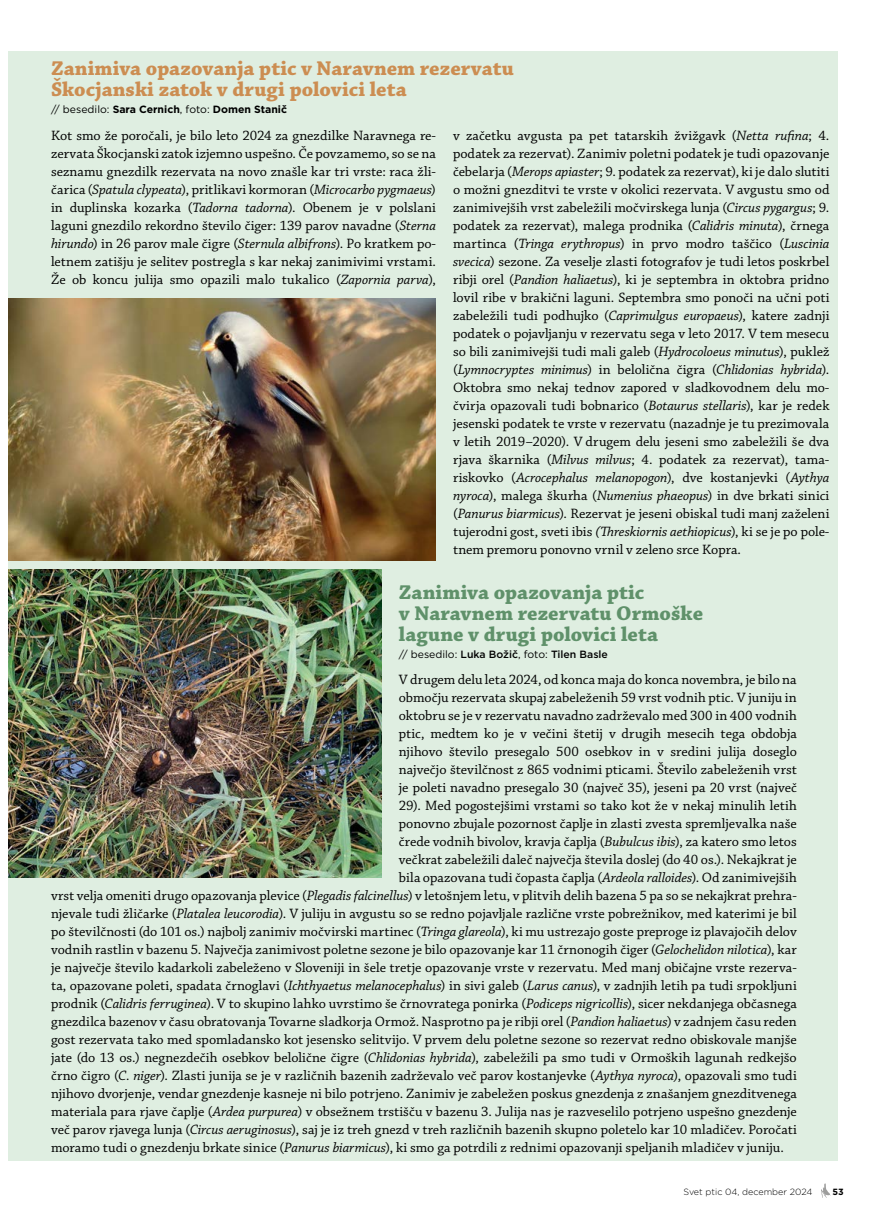
<style>
.page{position:relative;width:872px;height:1212px;background:#fff}
.page>*{position:absolute;margin:0;border:0;box-sizing:border-box;transform-origin:0 0}
.NASLOV__novice{font:700 21px/21px "Chaparral Pro";color:#cc8d51}
.NASLOV__novice-2{font:700 21px/21px "Chaparral Pro";color:#5f916a}
.BODY__novice{font:14.25px/18px "Chaparral Pro";color:#000;text-align:justify}
.avtor__novice{font:700 10.5px "Gotham";color:#000}
.avtor__novice-2{font:500 10.5px "Gotham";color:#000}
.t1{font:300 9px "Gotham";color:#000}
.t2{font:700 9px "Gotham";color:#000}
.s1{font-weight:400}
.s2{font-style:italic}
</style>
<div class="page">
<div style="left:9px;top:51px;width:829px;height:1110px;background:#dfeee1"></div>
<img style="left:9px;top:569px;width:373px;height:308px">
<img style="left:9px;top:298px;width:427px;height:262px">
<svg style="left:821px;top:1183px;width:9px;height:15px"></svg>
<p class="NASLOV__novice" style="left:51px;top:59px;width:464px">Zanimiva opazovanja ptic v Naravnem rezervatu<br>Škocjanski zatok v drugi polovici leta</p>
<p class="avtor__novice" style="left:51px;top:102px;width:237px"><span class="s1">// besedilo:</span> Sara Cernich<span class="s1">, foto:</span> Domen Stanič</p>
<p class="BODY__novice" style="left:51px;top:127px;width:386px">Kot smo že poročali, je bilo leto 2024 za gnezdilke Naravnega re&shy;zervata Škocjanski zatok izjemno uspešno. Če povzamemo, so se na seznamu gnezdilk rezervata na novo znašle kar tri vrste: raca žli&shy;čarica (<span class="s2">Spatula clypeata</span>), pritlikavi kormoran (<span class="s2">Microcarbo pygmaeus</span>) in duplinska kozarka (<span class="s2">Tadorna tadorna</span>). Obenem je v polslani laguni gnezdilo rekordno število čiger: 139 parov navadne (<span class="s2">Sterna hirundo</span>) in 26 parov male čigre (<span class="s2">Sternula albifrons</span>). Po kratkem po&shy;letnem zatišju je selitev postregla s kar nekaj zanimivimi vrstami.<br>Že ob koncu julija smo opazili malo tukalico (<span class="s2">Zapornia parva</span>),</p>
<p class="BODY__novice" style="left:453px;top:127px;width:378px">v začetku avgusta pa pet tatarskih žvižgavk (<span class="s2">Netta rufina</span>; 4. podatek za rezervat). Zanimiv poletni podatek je tudi opazovanje čebelarja (<span class="s2">Merops apiaster</span>; 9. podatek za rezervat), ki je dalo slutiti o možni gnezditvi te vrste v okolici rezervata. V avgustu smo od zanimivejših vrst zabeležili močvirskega lunja (<span class="s2">Circus pygargus</span>; 9. podatek za rezervat), malega prodnika (<span class="s2">Calidris minuta</span>), črnega martinca (<span class="s2">Tringa erythropus</span>) in prvo modro taščico (<span class="s2">Luscinia svecica</span>) sezone. Za veselje zlasti fotografov je tudi letos poskrbel ribji orel (<span class="s2">Pandion haliaetus</span>), ki je septembra in oktobra pridno lovil ribe v brakični laguni. Septembra smo ponoči na učni poti zabeležili tudi podhujko (<span class="s2">Caprimulgus europaeus</span>), katere zadnji podatek o pojavljanju v rezervatu sega v leto 2017. V tem mesecu so bili zanimivejši tudi mali galeb (<span class="s2">Hydrocoloeus minutus</span>), puklež (<span class="s2">Lymnocryptes minimus</span>) in belolična čigra (<span class="s2">Chlidonias hybrida</span>).<br>Oktobra smo nekaj tednov zapored v sladkovodnem delu mo&shy;čvirja opazovali tudi bobnarico (<span class="s2">Botaurus stellaris</span>), kar je redek jesenski podatek te vrste v rezervatu (nazadnje je tu prezimovala v letih 2019–2020). V drugem delu jeseni smo zabeležili še dva rjava škarnika (<span class="s2">Milvus milvus</span>; 4. podatek za rezervat), tama&shy;riskovko (<span class="s2">Acrocephalus melanopogon</span>), dve kostanjevki (<span class="s2">Aythya nyroca</span>), malega škurha (<span class="s2">Numenius phaeopus</span>) in dve brkati sinici (<span class="s2">Panurus biarmicus</span>). Rezervat je jeseni obiskal tudi manj zaželeni tujerodni gost, sveti ibis <span class="s2">(Threskiornis aethiopicus</span>), ki se je po pole&shy;tnem premoru ponovno vrnil v zeleno srce Kopra.</p>
<p class="NASLOV__novice-2" style="left:399px;top:583px;width:306px">Zanimiva opazovanja ptic<br>v Naravnem rezervatu Ormoške lagune v drugi polovici leta</p>
<p class="avtor__novice-2" style="left:399px;top:647px;width:211px"><span class="s1">// besedilo:</span> Luka Božič<span class="s1">, foto:</span> Tilen Basle</p>
<p class="BODY__novice" style="left:399px;top:671px;width:399px">V drugem delu leta 2024, od konca maja do konca novembra, je bilo na</p>
<p class="BODY__novice" style="left:399px;top:689px;width:399px">območju rezervata skupaj zabeleženih 59 vrst vodnih ptic. V juniju in</p>
<p class="BODY__novice" style="left:399px;top:707px;width:399px">oktobru se je v rezervatu navadno zadrževalo med 300 in 400 vodnih</p>
<p class="BODY__novice" style="left:399px;top:725px;width:399px">ptic, medtem ko je v večini štetij v drugih mesecih tega obdobja</p>
<p class="BODY__novice" style="left:399px;top:743px;width:399px">njihovo število presegalo 500 osebkov in v sredini julija doseglo</p>
<p class="BODY__novice" style="left:399px;top:761px;width:399px">največjo številčnost z 865 vodnimi pticami. Število zabeleženih vrst</p>
<p class="BODY__novice" style="left:399px;top:779px;width:399px">je poleti navadno presegalo 30 (največ 35), jeseni pa 20 vrst (največ</p>
<p class="BODY__novice" style="left:399px;top:797px;width:399px">29). Med pogostejšimi vrstami so tako kot že v nekaj minulih letih</p>
<p class="BODY__novice" style="left:399px;top:815px;width:399px">ponovno zbujale pozornost čaplje in zlasti zvesta spremljevalka naše</p>
<p class="BODY__novice" style="left:399px;top:833px;width:399px">črede vodnih bivolov, kravja čaplja (<span class="s2">Bubulcus ibis</span>), za katero smo letos</p>
<p class="BODY__novice" style="left:399px;top:851px;width:399px">večkrat zabeležili daleč največja števila doslej (do 40 os.). Nekajkrat je</p>
<p class="BODY__novice" style="left:399px;top:869px;width:399px">bila opazovana tudi čopasta čaplja (<span class="s2">Ardeola ralloides</span>). Od zanimivejših</p>
<p class="BODY__novice" style="left:51px;top:887px;width:747px">vrst velja omeniti drugo opazovanja plevice (<span class="s2">Plegadis falcinellus</span>) v letošnjem letu, v plitvih delih bazena 5 pa so se nekajkrat prehra-</p>
<p class="BODY__novice" style="left:51px;top:905px;width:747px">njevale tudi žličarke (<span class="s2">Platalea leucorodia</span>). V juliju in avgustu so se redno pojavljale različne vrste pobrežnikov, med katerimi je bil</p>
<p class="BODY__novice" style="left:51px;top:923px;width:747px">po številčnosti (do 101 os.) najbolj zanimiv močvirski martinec (<span class="s2">Tringa glareola</span>), ki mu ustrezajo goste preproge iz plavajočih delov</p>
<p class="BODY__novice" style="left:51px;top:941px;width:747px">vodnih rastlin v bazenu 5. Največja zanimivost poletne sezone je bilo opazovanje kar 11 črnonogih čiger (<span class="s2">Gelochelidon nilotica</span>), kar</p>
<p class="BODY__novice" style="left:51px;top:959px;width:747px">je največje število kadarkoli zabeleženo v Sloveniji in šele tretje opazovanje vrste v rezervatu. Med manj običajne vrste rezerva-</p>
<p class="BODY__novice" style="left:51px;top:977px;width:747px">ta, opazovane poleti, spadata črnoglavi (<span class="s2">Ichthyaetus melanocephalus</span>) in sivi galeb (<span class="s2">Larus canus</span>), v zadnjih letih pa tudi srpokljuni</p>
<p class="BODY__novice" style="left:51px;top:995px;width:747px">prodnik (<span class="s2">Calidris ferruginea</span>). V to skupino lahko uvrstimo še črnovratega ponirka (<span class="s2">Podiceps nigricollis</span>), sicer nekdanjega občasnega</p>
<p class="BODY__novice" style="left:51px;top:1013px;width:747px">gnezdilca bazenov v času obratovanja Tovarne sladkorja Ormož. Nasprotno pa je ribji orel (<span class="s2">Pandion haliaetus</span>) v zadnjem času reden</p>
<p class="BODY__novice" style="left:51px;top:1031px;width:747px">gost rezervata tako med spomladansko kot jesensko selitvijo. V prvem delu poletne sezone so rezervat redno obiskovale manjše</p>
<p class="BODY__novice" style="left:51px;top:1049px;width:747px">jate (do 13 os.) negnezdečih osebkov belolične čigre (<span class="s2">Chlidonias hybrida</span>), zabeležili pa smo tudi v Ormoških lagunah redkejšo</p>
<p class="BODY__novice" style="left:51px;top:1067px;width:747px">črno čigro (<span class="s2">C. niger</span>). Zlasti junija se je v različnih bazenih zadrževalo več parov kostanjevke (<span class="s2">Aythya nyroca</span>), opazovali smo tudi</p>
<p class="BODY__novice" style="left:51px;top:1085px;width:747px">njihovo dvorjenje, vendar gnezdenje kasneje ni bilo potrjeno. Zanimiv je zabeležen poskus gnezdenja z znašanjem gnezditvenega</p>
<p class="BODY__novice" style="left:51px;top:1103px;width:747px">materiala para rjave čaplje (<span class="s2">Ardea purpurea</span>) v obsežnem trstišču v bazenu 3. Julija nas je razveselilo potrjeno uspešno gnezdenje</p>
<p class="BODY__novice" style="left:51px;top:1121px;width:747px">več parov rjavega lunja (<span class="s2">Circus aeruginosus</span>), saj je iz treh gnezd v treh različnih bazenih skupno poletelo kar 10 mladičev. Poročati</p>
<p class="BODY__novice" style="left:51px;top:1139px;width:734px">moramo tudi o gnezdenju brkate sinice (<span class="s2">Panurus biarmicus</span>), ki smo ga potrdili z rednimi opazovanji speljanih mladičev v juniju.</p>
<p class="t1" style="left:683px;top:1185px;width:131px">Svet ptic 04, december 2024</p>
<p class="t2" style="left:832px;top:1185px;width:13px">53</p>
</div>
